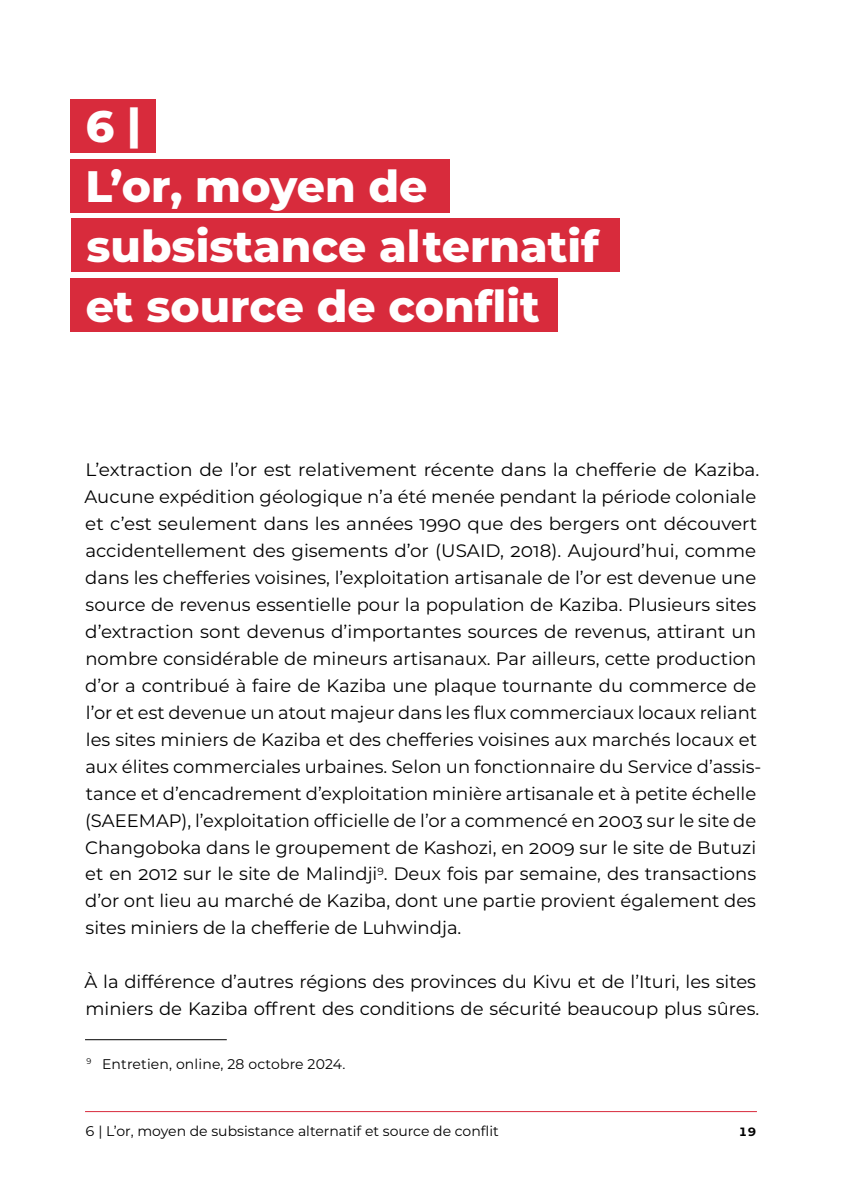
<style>
.page{position:relative;width:842px;height:1191px;background:#fff}
.page>*{position:absolute;margin:0;border:0;box-sizing:border-box;transform-origin:0 0}
.t1{font:800 44px/60.4px "Montserrat";color:#fff}
.t2{font:18px/27px "Montserrat";color:#000}
.t3{font:14px "Montserrat";color:#000}
.t4{font:700 12px "Montserrat";color:#000}
</style>
<div class="page">
<hr style="left:85px;top:1111px;width:672px;height:1px;background:#d82b3c">
<div style="left:71px;top:99px;width:85px;height:54px;background:#d82b3c"></div>
<div style="left:71px;top:159px;width:379px;height:54px;background:#d82b3c"></div>
<div style="left:71px;top:218px;width:548px;height:54px;background:#d82b3c"></div>
<div style="left:71px;top:278px;width:487px;height:54px;background:#d82b3c"></div>
<hr style="left:85px;top:1039px;width:142px;height:1px;background:#000">
<h1 class="t1" style="left:86px;top:93px;width:515px">6 |<br>L’or, moyen de subsistance alternatif et source de conflit</h1>
<p class="t2" style="left:85px;top:456px;width:678px">L’extraction de l’or est relativement récente dans la chefferie de Kaziba.<br>Aucune expédition géologique n’a été menée pendant la période coloniale et c’est seulement dans les années 1990 que des bergers ont découvert accidentellement des gisements d’or (USAID, 2018). Aujourd’hui, comme dans les chefferies voisines, l’exploitation artisanale de l’or est devenue une source de revenus essentielle pour la population de Kaziba. Plusieurs sites d’extraction sont devenus d’importantes sources de revenus, attirant un nombre considérable de mineurs artisanaux. Par ailleurs, cette production d’or a contribué à faire de Kaziba une plaque tournante du commerce de l’or et est devenue un atout majeur dans les flux commerciaux locaux reliant les sites miniers de Kaziba et des chefferies voisines aux marchés locaux et aux élites commerciales urbaines. Selon un fonctionnaire du Service d’assis&shy;tance et d’encadrement d’exploitation minière artisanale et à petite échelle (SAEEMAP), l’exploitation officielle de l’or a commencé en 2003 sur le site de Changoboka dans le groupement de Kashozi, en 2009 sur le site de Butuzi et en 2012 sur le site de Malindji<sup>9</sup>. Deux fois par semaine, des transactions d’or ont lieu au marché de Kaziba, dont une partie provient également des sites miniers de la chefferie de Luhwindja.</p>
<p class="t2" style="left:85px;top:967px;width:676px">À la différence d’autres régions des provinces du Kivu et de l’Ituri, les sites miniers de Kaziba offrent des conditions de sécurité beaucoup plus sûres.</p>
<p class="t3" style="left:87px;top:1054px;width:260px"><sup>9</sup> Entretien, online, 28 octobre 2024.</p>
<p class="t3" style="left:85px;top:1121px;width:415px">6 | L’or, moyen de subsistance alternatif et source de conflit</p>
<p class="t4" style="left:739px;top:1123px;width:19px">19</p>
</div>
